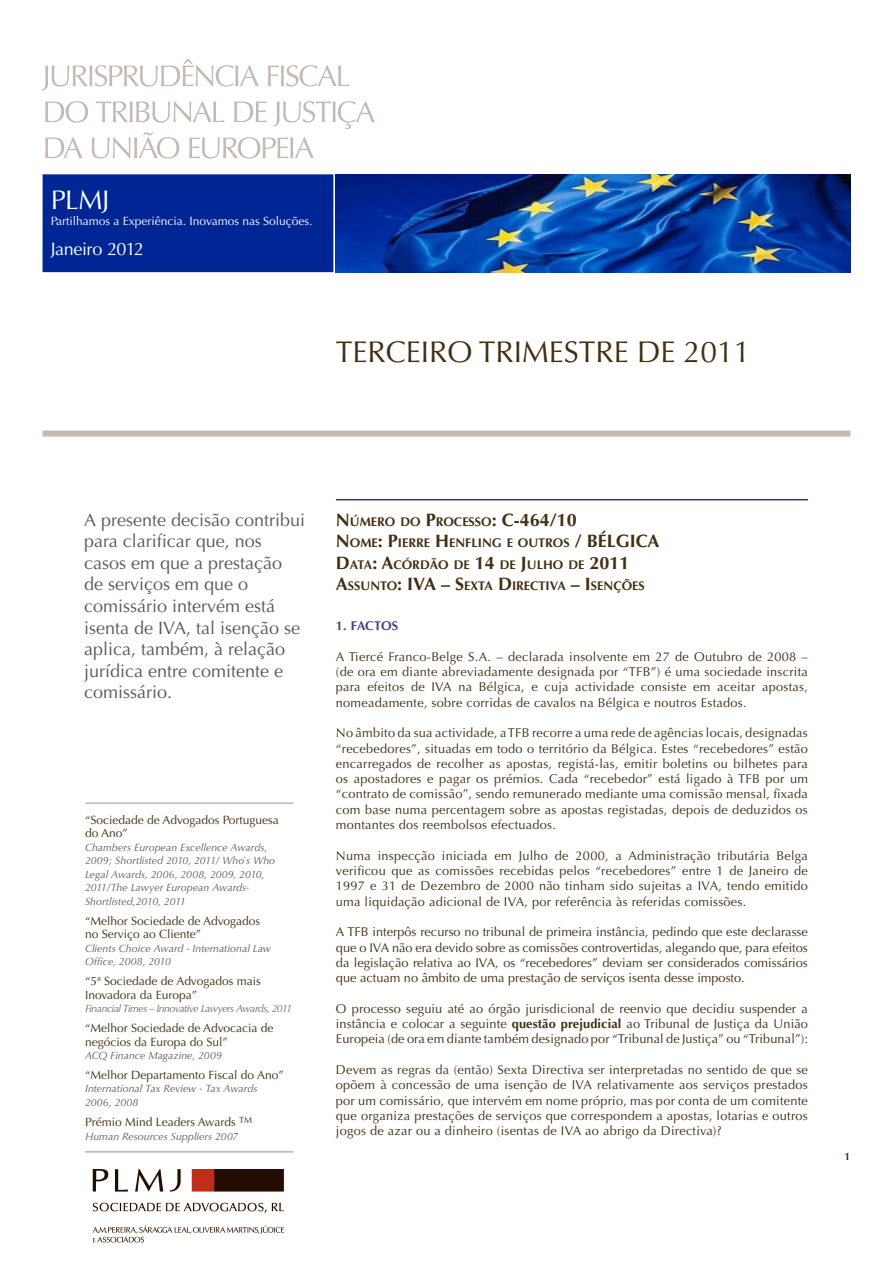
<style>
.page{position:relative;width:893px;height:1263px;background:#fff}
.page>*{position:absolute;margin:0;border:0;box-sizing:border-box;transform-origin:0 0}
.t1{font:30px "Optima";color:#432e10}
.t2{font:27px "Optima";color:#fff}
.t3{font:18px/21.6px "Optima";color:#57585a}
.t4{font:18px "Optima";letter-spacing:-.025em;color:#fff}
.t5{font:700 18px "Optima";color:#432e10}
.t6{font:12.75px/15.3px "Optima";letter-spacing:.02em;color:#432e10;text-align:justify}
.t7{font:700 12.75px "Optima";letter-spacing:-.01em;color:#414282}
.t8{font:700 12.6px "Optima";color:#432e10}
.t9{font:12px/13.5px "Optima";color:#432e10}
.t10{font:12px "Optima";color:#fff}
.t11{font:italic 10.5px/13.5px "Optima";letter-spacing:.005em;color:#57585a}
.t12{font:italic 10.5px "Optima";letter-spacing:-.05em;color:#69696c}
.t13{font:700 10.5px "Optima";color:#432e10}
.s1{font-size:18px}
.s2{font-weight:700}
</style>
<div class="page">
<div style="left:43px;top:174px;width:290px;height:98px;background:#002695"></div>
<img style="left:336px;top:174px;width:514px;height:98px">
<div style="left:43px;top:431px;width:807px;height:6px;background:#c5b9b3"></div>
<hr style="left:85px;top:802px;width:208px;height:2px;background:#c5b9b3">
<hr style="left:85px;top:1151px;width:208px;height:1px;background:#c5b9b3">
<img style="left:92px;top:1169px;width:193px;height:74px">
<svg style="left:45px;top:101px;width:330px;height:58px"></svg>
<svg style="left:42px;top:59px;width:307px;height:31px"></svg>
<hr style="left:336px;top:499px;width:472px;height:1px;background:#2f347b">
<h2 class="t2" style="left:51px;top:185px;width:60px">PLMJ</h2>
<p class="t10" style="left:51px;top:214px;width:263px">Partilhamos a Experiência. Inovamos nas Soluções.</p>
<h3 class="t4" style="left:51px;top:238px;width:95px">Janeiro 2012</h3>
<p class="t1" style="left:336px;top:335px;width:416px">TERCEIRO TRIMESTRE DE 2011</p>
<p class="t3" style="left:84px;top:509px;width:223px">A presente decisão contribui para clarificar que, nos casos em que a prestação de serviços em que o comissário intervém está isenta de IVA, tal isenção se aplica, também, à relação jurídica entre comitente e comissário.</p>
<p class="t8" style="left:336px;top:514px;width:242px"><span class="s1">N</span>ÚMERO DO <span class="s1">P</span>ROCESSO<span class="s1">: C-464/10</span></p>
<p class="t8" style="left:336px;top:536px;width:282px"><span class="s1">N</span>OME<span class="s1">: P</span>IERRE <span class="s1">H</span>ENFLING E OUTROS <span class="s1">/ BÉLGIC</span></p>
<p class="t5" style="left:647px;top:531px;width:14px">A</p>
<p class="t8" style="left:336px;top:557px;width:295px"><span class="s1">D</span>ATA<span class="s1">: A</span>CÓRDÃO DE <span class="s1">14</span> DE <span class="s1">J</span>ULHO DE <span class="s1">2011</span></p>
<p class="t8" style="left:336px;top:579px;width:310px"><span class="s1">A</span>SSUNTO<span class="s1">: IVA – S</span>EXTA <span class="s1">D</span> IRECTIVA <span class="s1">– I</span> SENÇÕES</p>
<p class="t7" style="left:336px;top:618px;width:64px">1. FACTOS</p>
<p class="t6" style="left:336px;top:649px;width:474px">A Tiercé Franco-Belge S.A. – declarada insolvente em 27 de Outubro de 2008 – (de ora em diante abreviadamente designada por “TFB”) é uma sociedade inscrita para efeitos de IVA na Bélgica, e cuja actividade consiste em aceitar apostas, nomeadamente, sobre corridas de cavalos na Bélgica e noutros Estados.</p>
<p class="t6" style="left:336px;top:725px;width:474px">No âmbito da sua actividade, a TFB recorre a uma rede de agências locais, designadas “recebedores”, situadas em todo o território da Bélgica. Estes “recebedores” estão encarregados de recolher as apostas, registá-las, emitir boletins ou bilhetes para os apostadores e pagar os prémios. Cada “recebedor” está ligado à TFB por um “contrato de comissão”, sendo remunerado mediante uma comissão mensal, fixada com base numa percentagem sobre as apostas registadas, depois de deduzidos os montantes dos reembolsos efectuados.</p>
<p class="t6" style="left:336px;top:848px;width:474px">Numa inspecção iniciada em Julho de 2000, a Administração tributária Belga verificou que as comissões recebidas pelos “recebedores” entre 1 de Janeiro de 1997 e 31 de Dezembro de 2000 não tinham sido sujeitas a IVA, tendo emitido uma liquidação adicional de IVA, por referência às referidas comissões.</p>
<p class="t6" style="left:336px;top:924px;width:473px">A TFB interpôs recurso no tribunal de primeira instância, pedindo que este declarasse que o IVA não era devido sobre as comissões controvertidas, alegando que, para efeitos da legislação relativa ao IVA, os “recebedores” deviam ser considerados comissários que actuam no âmbito de uma prestação de serviços isenta desse imposto.</p>
<p class="t6" style="left:336px;top:1001px;width:474px">O processo seguiu até ao órgão jurisdicional de reenvio que decidiu suspender a instância e colocar a seguinte <span class="s2">questão prejudicial</span> ao Tribunal de Justiça da União Europeia (de ora em diante também designado por “Tribunal de Justiça” ou “Tribunal”):</p>
<p class="t6" style="left:336px;top:1062px;width:474px">Devem as regras da (então) Sexta Directiva ser interpretadas no sentido de que se opõem à concessão de uma isenção de IVA relativamente aos serviços prestados por um comissário, que intervém em nome próprio, mas por conta de um comitente que organiza prestações de serviços que correspondem a apostas, lotarias e outros jogos de azar ou a dinheiro (isentas de IVA ao abrigo da Directiva)?</p>
<p class="t9" style="left:85px;top:813px;width:195px">“Sociedade de Advogados Portuguesa do Ano”</p>
<p class="t11" style="left:85px;top:841px;width:192px">Chambers European Excellence Awards, 2009; Shortlisted 2010, 2011/ Who`s Who Legal Awards, 2006, 2008, 2009, 2010, 2011/The Lawyer European Awards-Shortlisted,2010, 2011</p>
<p class="t9" style="left:85px;top:914px;width:177px">“Melhor Sociedade de Advogados no Serviço ao Cliente”</p>
<p class="t11" style="left:85px;top:941px;width:187px">Clients Choice Award - International Law<br>Office, 2008, 2010</p>
<p class="t9" style="left:85px;top:974px;width:177px">“5ª Sociedade de Advogados mais<br>Inovadora da Europa”</p>
<p class="t12" style="left:85px;top:1002px;width:208px">Financial Times – Innovative Lawyers Awards, 2011</p>
<p class="t9" style="left:85px;top:1021px;width:190px">“Melhor Sociedade de Advocacia de negócios da Europa do Sul”</p>
<p class="t11" style="left:85px;top:1049px;width:138px">ACQ Finance Magazine, 2009</p>
<p class="t9" style="left:85px;top:1068px;width:200px">“Melhor Departamento Fiscal do Ano”</p>
<p class="t11" style="left:85px;top:1082px;width:174px">International Tax Review - Tax Awards<br>2006, 2008</p>
<p class="t9" style="left:85px;top:1115px;width:169px">Prémio Mind Leaders Awards <sup>TM</sup></p>
<p class="t11" style="left:85px;top:1129px;width:155px">Human Resources Suppliers 2007</p>
<p class="t13" style="left:845px;top:1150px;width:7px">1</p>
</div>
